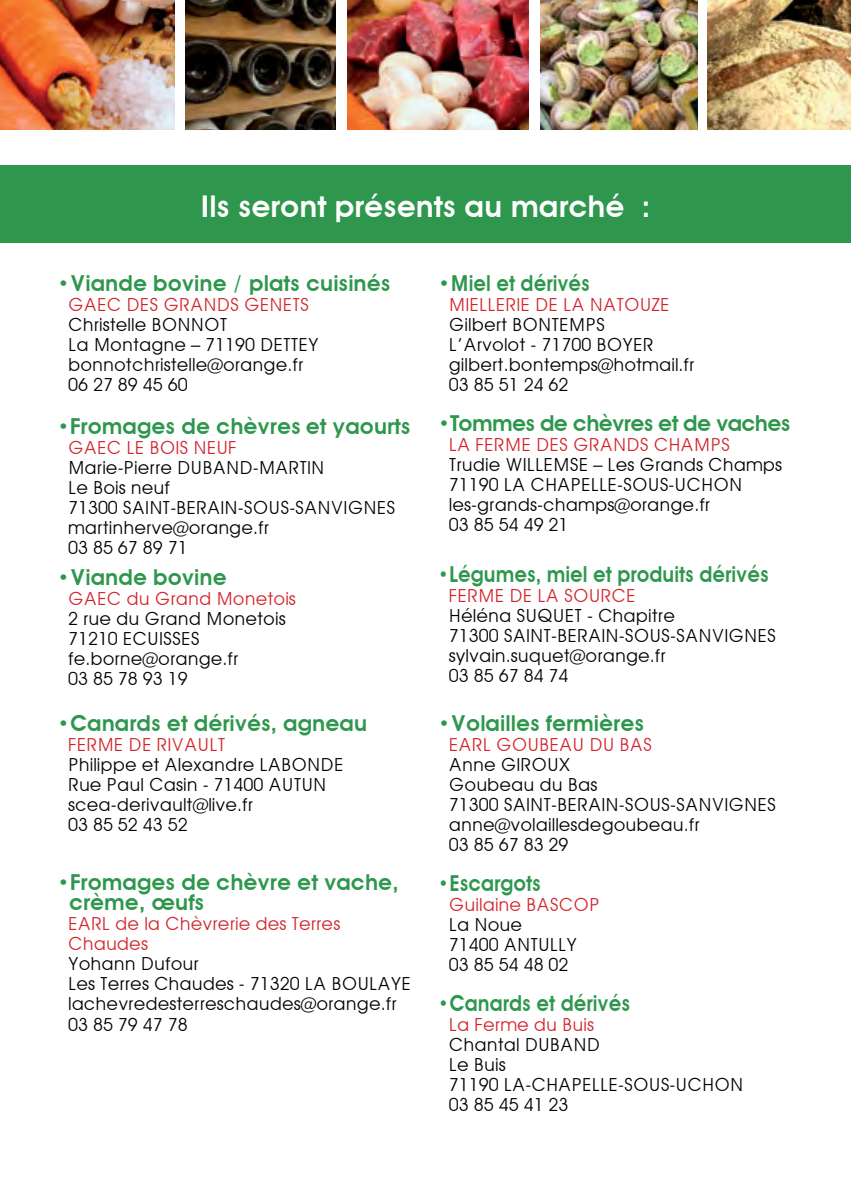
<style>
.page{position:relative;width:851px;height:1191px;background:#fff}
.page>*{position:absolute;margin:0;border:0;box-sizing:border-box;transform-origin:0 0}
.t1{font:600 30px "Avant Garde";color:#fff}
.t2{font:600 22px/20px "Avant Garde";color:#2e974d}
.t3{font:600 22px "Avant Garde";color:#2e974d;scale:.9 1}
.t4{font:600 22px "Avant Garde";letter-spacing:-.03em;color:#2e974d}
.t5{font:18px/20px "Avant Garde";color:#000}
.t6{font:18px/20px "Avant Garde";color:#d2232a}
.s1{font-weight:400}
</style>
<div class="page">
<div style="left:0;top:165px;width:850px;height:78px;background:#2e974d"></div>
<img style="left:347px;top:0;width:182px;height:130px">
<img style="left:707px;top:0;width:143px;height:130px">
<img style="left:186px;top:0;width:149px;height:130px">
<img style="left:540px;top:0;width:157px;height:130px">
<img style="left:0;top:0;width:174px;height:130px">
<h1 class="t1" style="left:201px;top:189px;width:450px">Ils seront présents au marché :</h1>
<p class="t2" style="left:57px;top:273px;width:335px"><span class="s1">•</span>Viande bovine / plats cuisinés</p>
<p class="t6" style="left:68px;top:294px;width:242px">GAEC DES GRANDS GENETS</p>
<p class="t5" style="left:68px;top:314px;width:252px">Christelle BONNOT<br>La Montagne – 71190 DETTEY bonnotchristelle@orange.fr<br>06 27 89 45 60</p>
<p class="t2" style="left:57px;top:416px;width:355px"><span class="s1">•</span>Fromages de chèvres et yaourts</p>
<p class="t6" style="left:68px;top:437px;width:170px">GAEC LE BOIS NEUF</p>
<p class="t5" style="left:68px;top:457px;width:329px">Marie-Pierre DUBAND-MARTIN<br>Le Bois neuf<br>71300 SAINT-BERAIN-SOUS-SANVIGNES martinherve@orange.fr<br>03 85 67 89 71</p>
<p class="t2" style="left:57px;top:567px;width:171px"><span class="s1">•</span>Viande bovine</p>
<p class="t6" style="left:68px;top:588px;width:229px">GAEC du Grand Monetois</p>
<p class="t5" style="left:68px;top:608px;width:219px">2 rue du Grand Monetois<br>71210 ECUISSES fe.borne@orange.fr<br>03 85 78 93 19</p>
<p class="t2" style="left:57px;top:713px;width:312px"><span class="s1">•</span>Canards et dérivés, agneau</p>
<p class="t6" style="left:68px;top:734px;width:159px">FERME DE RIVAULT</p>
<p class="t5" style="left:68px;top:754px;width:277px">Philippe et Alexandre LABONDE<br>Rue Paul Casin - 71400 AUTUN scea-derivault@live.fr<br>03 85 52 43 52</p>
<p class="t2" style="left:69px;top:872px;width:331px;text-indent:-12px"><span class="s1">•</span>Fromages de chèvre et vache, crème, œufs</p>
<p class="t6" style="left:68px;top:914px;width:274px">EARL de la Chèvrerie des Terres<br>Chaudes</p>
<p class="t5" style="left:68px;top:954px;width:344px">Yohann Dufour<br>Les Terres Chaudes - 71320 LA BOULAYE lachevredesterreschaudes@orange.fr<br>03 85 79 47 78</p>
<p class="t3" style="left:437px;top:270px;width:171px"><span class="s1">•</span>Miel et dérivés</p>
<p class="t6" style="left:449px;top:294px;width:222px">MIELLERIE DE LA NATOUZE</p>
<p class="t5" style="left:449px;top:314px;width:247px">Gilbert BONTEMPS<br>L’Arvolot - 71700 BOYER gilbert.bontemps@hotmail.fr<br>03 85 51 24 62</p>
<p class="t4" style="left:437px;top:410px;width:354px">•Tommes de chèvres et de vaches</p>
<p class="t6" style="left:449px;top:434px;width:283px">LA FERME DES GRANDS CHAMPS</p>
<p class="t5" style="left:449px;top:454px;width:335px">Trudie WILLEMSE – Les Grands Champs<br>71190 LA CHAPELLE-SOUS-UCHON les-grands-champs@orange.fr<br>03 85 54 49 21</p>
<p class="t3" style="left:437px;top:561px;width:369px">•Légumes, miel et produits dérivés</p>
<p class="t6" style="left:449px;top:586px;width:188px">FERME DE LA SOURCE</p>
<p class="t5" style="left:449px;top:606px;width:329px">Héléna SUQUET - Chapitre<br>71300 SAINT-BERAIN-SOUS-SANVIGNES sylvain.suquet@orange.fr<br>03 85 67 84 74</p>
<p class="t2" style="left:437px;top:713px;width:208px"><span class="s1">•</span>Volailles fermières</p>
<p class="t6" style="left:449px;top:734px;width:205px">EARL GOUBEAU DU BAS</p>
<p class="t5" style="left:449px;top:754px;width:329px">Anne GIROUX<br>Goubeau du Bas<br>71300 SAINT-BERAIN-SOUS-SANVIGNES anne@volaillesdegoubeau.fr<br>03 85 67 83 29</p>
<p class="t3" style="left:437px;top:869px;width:116px">•Escargots</p>
<p class="t6" style="left:449px;top:894px;width:152px">Guilaine BASCOP</p>
<p class="t5" style="left:449px;top:914px;width:130px">La Noue<br>71400 ANTULLY<br>03 85 54 48 02</p>
<p class="t3" style="left:437px;top:989px;width:215px">•Canards et dérivés</p>
<p class="t6" style="left:449px;top:1014px;width:147px">La Ferme du Buis</p>
<p class="t5" style="left:449px;top:1034px;width:296px">Chantal DUBAND<br>Le Buis<br>71190 LA-CHAPELLE-SOUS-UCHON<br>03 85 45 41 23</p>
</div>
